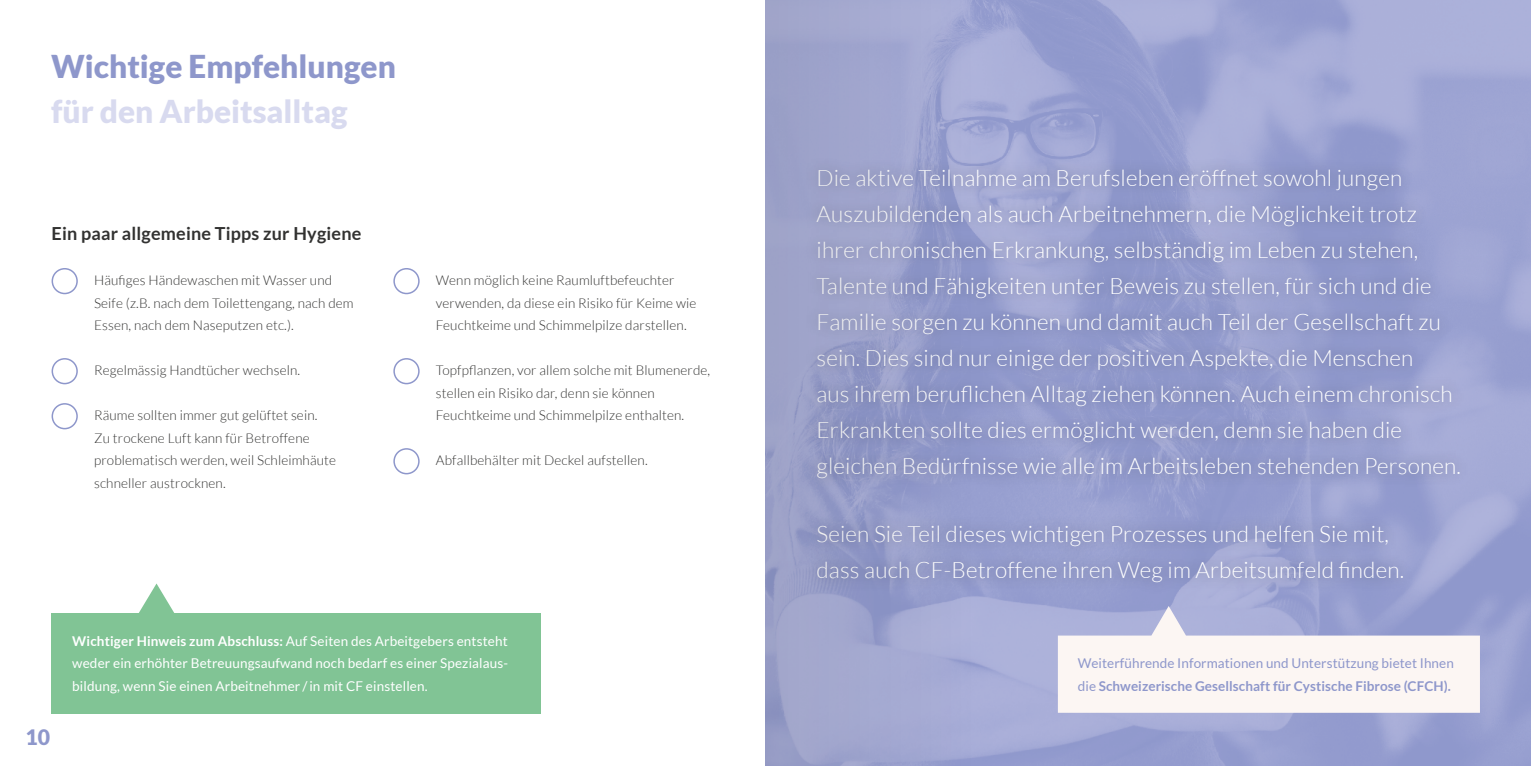
<style>
.page{position:relative;width:1531px;height:766px;background:#fff}
.page>*{position:absolute;margin:0;border:0;box-sizing:border-box;transform-origin:0 0}
.t1{font:900 31.5px "Lato";color:#8e97cb}
.t2{font:900 31.5px "Lato";color:#d8daef}
.t3{font:300 22.5px/36px "Lato";letter-spacing:.005em;color:#fff}
.t4{font:900 21.3px "Lato";color:#8e97cb}
.t5{font:700 18px "Lato";letter-spacing:.01em;color:#323231}
.t6{font:300 13.5px/22.5px "Lato";letter-spacing:.01em;color:#323231}
.t7{font:13.5px/22.5px "Lato";letter-spacing:.01em;color:#fff;text-align:justify}
.t8{font:13.5px/22.5px "Lato";letter-spacing:.005em;color:#8e97cb}
.s1{font-weight:700}
</style>
<div class="page">
<div style="left:802px;top:155px;width:671px;height:441px;background:#000;opacity:.35"></div>
<div style="left:52px;top:268px;width:26px;height:26px;border:2px solid #8e97cb;border-radius:50%"></div>
<div style="left:52px;top:358px;width:26px;height:26px;border:2px solid #8e97cb;border-radius:50%"></div>
<div style="left:52px;top:403px;width:26px;height:26px;border:2px solid #8e97cb;border-radius:50%"></div>
<div style="left:393px;top:268px;width:27px;height:26px;border:2px solid #8e97cb;border-radius:50%"></div>
<div style="left:393px;top:358px;width:27px;height:26px;border:2px solid #8e97cb;border-radius:50%"></div>
<div style="left:393px;top:448px;width:27px;height:26px;border:2px solid #8e97cb;border-radius:50%"></div>
<div style="left:51px;top:612px;width:489px;height:101px;background:#81c495"></div>
<svg style="left:138px;top:583px;width:37px;height:30px"></svg>
<svg style="left:1058px;top:605px;width:422px;height:107px"></svg>
<svg style="left:765px;top:0;width:255px;height:765px;background:#9aa0cb"></svg>
<h1 class="t1" style="left:51px;top:48px;width:346px">Wichtige Empfehlungen</h1>
<h1 class="t2" style="left:51px;top:93px;width:298px">für den Arbeitsalltag</h1>
<p class="t5" style="left:52px;top:223px;width:311px">Ein paar allgemeine Tipps zur Hygiene</p>
<p class="t6" style="left:94px;top:269px;width:261px">Häufiges Händewaschen mit Wasser und<br>Seife (z.B. nach dem Toilettengang, nach dem<br>Essen, nach dem Naseputzen etc.).</p>
<p class="t6" style="left:94px;top:359px;width:208px">Regelmässig Handtücher wechseln.</p>
<p class="t6" style="left:94px;top:404px;width:243px">Räume sollten immer gut gelüftet sein.<br>Zu trockene Luft kann für Betroffene problematisch werden, weil Schleimhäute schneller austrocknen.</p>
<p class="t6" style="left:436px;top:269px;width:262px">Wenn möglich keine Raumluftbefeuchter verwenden, da diese ein Risiko für Keime wie<br>Feuchtkeime und Schimmelpilze darstellen.</p>
<p class="t6" style="left:436px;top:359px;width:276px">Topfpflanzen, vor allem solche mit Blumenerde, stellen ein Risiko dar, denn sie können<br>Feuchtkeime und Schimmelpilze enthalten.</p>
<p class="t6" style="left:436px;top:449px;width:213px">Abfallbehälter mit Deckel aufstellen.</p>
<p class="t4" style="left:26px;top:724px;width:26px">10</p>
<p class="t7" style="left:72px;top:629px;width:437px"><span class="s1">Wichtiger Hinweis zum Abschluss:</span> Auf Seiten des Arbeitgebers entsteht weder ein erhöhter Betreuungsaufwand noch bedarf es einer Spezialaus&shy;bildung, wenn Sie einen Arbeitnehmer /in mit CF einstellen.</p>
<p class="t3" style="left:816px;top:160px;width:646px">Die aktive Teilnahme am Berufsleben eröffnet sowohl jungen Auszubildenden als auch Arbeitnehmern, die Möglichkeit trotz ihrer chronischen Erkrankung, selbständig im Leben zu stehen, Talente und Fähigkeiten unter Beweis zu stellen, für sich und die Familie sorgen zu können und damit auch Teil der Gesellschaft zu sein. Dies sind nur einige der positiven Aspekte, die Menschen<br>aus ihrem beruflichen Alltag ziehen können. Auch einem chronisch Erkrankten sollte dies ermöglicht werden, denn sie haben die gleichen Bedürfnisse wie alle im Arbeitsleben stehenden Personen.</p>
<p class="t3" style="left:816px;top:516px;width:589px">Seien Sie Teil dieses wichtigen Prozesses und helfen Sie mit, dass auch CF-Betroffene ihren Weg im Arbeitsumfeld finden.</p>
<p class="t8" style="left:1078px;top:651px;width:377px">Weiterführende Informationen und Unterstützung bietet Ihnen die <span class="s1">Schweizerische Gesellschaft für Cystische Fibrose (CFCH).</span></p>
</div>
